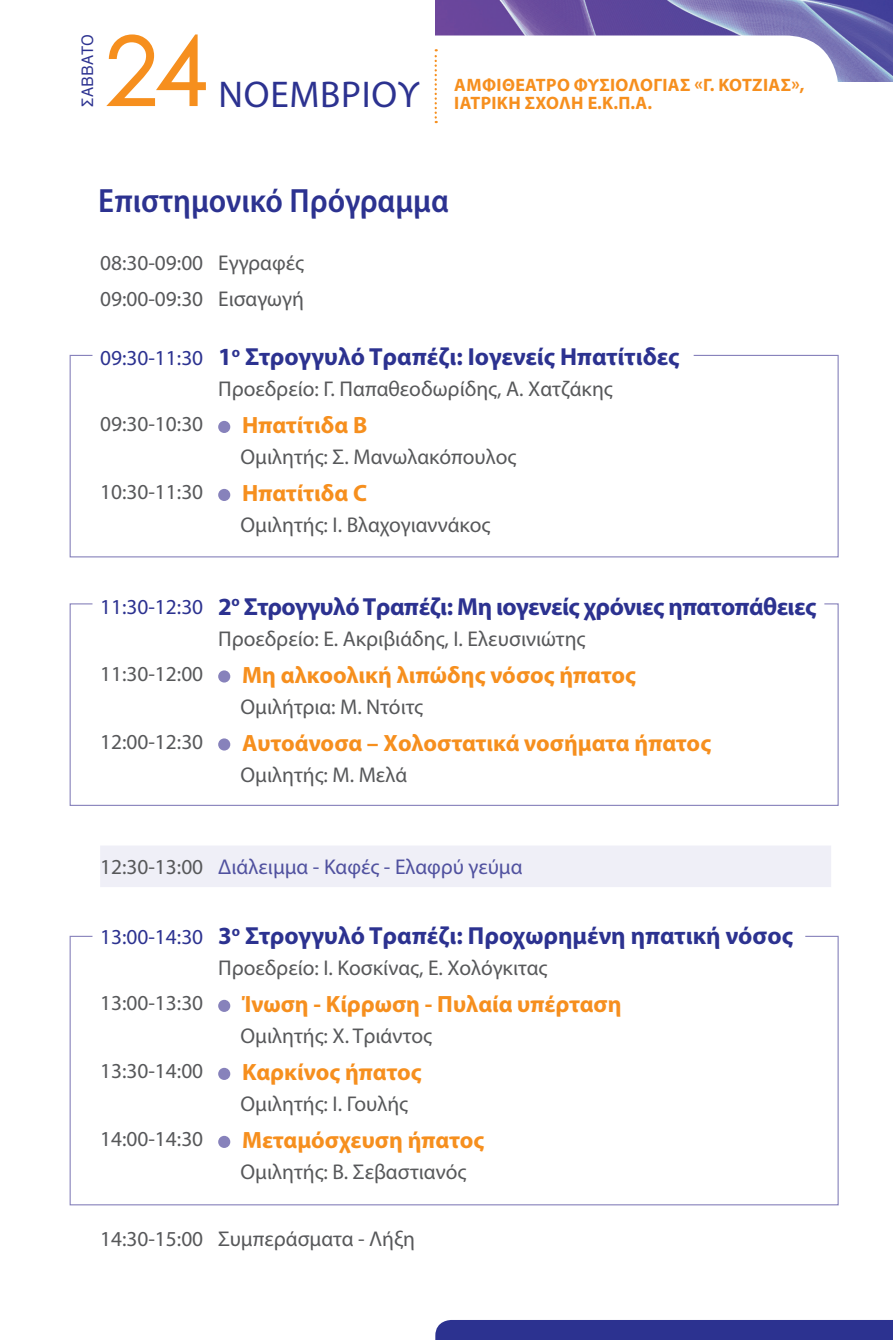
<style>
.page{position:relative;width:893px;height:1340px;background:#fff}
.page>*{position:absolute;margin:0;border:0;box-sizing:border-box;transform-origin:0 0}
.t1{font:500 95.4px "ST Heiti SC";color:#f68f1e}
.t2{font:37.35px "Myriad Pro";letter-spacing:.02em;color:#2c3290}
.t3{font:600 semi-condensed 33.75px "Myriad Pro";color:#2c3290}
.t4{font:700 24.75px "Myriad Pro";letter-spacing:-.005em;color:#2c3290}
.t5{font:700 23.62px "Myriad Pro";color:#f68f1e}
.t6{font:21.38px "Myriad Pro";color:#57585a}
.t7{font:21.38px "Myriad Pro";color:#2c3290}
.t8{font:21.38px "Myriad Pro";color:#50519f}
.t9{font:700 18px "Myriad Pro";letter-spacing:.02em;color:#f68f1e}
.t10{font:16.2px "Helvetica";color:#2c3290;scale:.93 1}
</style>
<div class="page">
<img style="left:435px;top:0;width:458px;height:81px">
<svg style="left:434px;top:35px;width:405px;height:89px"></svg>
<div style="left:435px;top:1320px;width:458px;height:19px;background:#2c3290"></div>
<svg style="left:69px;top:354px;width:770px;height:204px"></svg>
<svg style="left:69px;top:603px;width:770px;height:203px"></svg>
<svg style="left:69px;top:935px;width:770px;height:270px"></svg>
<div style="left:100px;top:846px;width:731px;height:41px;background:#efeff7"></div>
<div style="left:218px;top:421px;width:12px;height:12px;background:#8782bb;border-radius:50%"></div>
<div style="left:218px;top:489px;width:12px;height:12px;background:#8782bb;border-radius:50%"></div>
<div style="left:218px;top:670px;width:12px;height:12px;background:#8782bb;border-radius:50%"></div>
<div style="left:218px;top:738px;width:12px;height:12px;background:#8782bb;border-radius:50%"></div>
<div style="left:218px;top:999px;width:12px;height:12px;background:#8782bb;border-radius:50%"></div>
<div style="left:218px;top:1067px;width:12px;height:12px;background:#8782bb;border-radius:50%"></div>
<div style="left:218px;top:1135px;width:12px;height:12px;background:#8782bb;border-radius:50%"></div>
<p class="t10" style="left:75px;top:107px;width:79px;rotate:-90deg">ΣΆΒΒΑΤΟ</p>
<p class="t1" style="left:105px;top:25px;width:104px">24</p>
<p class="t2" style="left:219px;top:71px;width:203px">ΝΟΕΜΒΡΊΟΥ</p>
<p class="t9" style="left:454px;top:74px;width:352px">ΑΜΦΙΘΈΑΤΡΟ ΦΥΣΙΟΛΟΓΊΑΣ «Γ. ΚΟΤΖΙΆΣ»,</p>
<p class="t9" style="left:454px;top:92px;width:199px">ΙΑΤΡΙΚΉ ΣΧΟΛΉ Ε.Κ.Π.Α.</p>
<p class="t3" style="left:98px;top:182px;width:352px">Επιστημονικό Πρόγραμμα</p>
<p class="t6" style="left:100px;top:250px;width:105px">08:30-09:00</p>
<p class="t6" style="left:218px;top:250px;width:87px">Εγγραφές</p>
<p class="t6" style="left:100px;top:285px;width:105px">09:00-09:30</p>
<p class="t6" style="left:218px;top:285px;width:87px">Εισαγωγή</p>
<p class="t7" style="left:100px;top:344px;width:105px">09:30-11:30</p>
<p class="t4" style="left:218px;top:340px;width:463px">1<sup>ο</sup> Στρογγυλό Τραπέζι: Iογενείς Ηπατίτιδες</p>
<p class="t6" style="left:218px;top:376px;width:396px">Προεδρείο: Γ. Παπαθεοδωρίδης, Α. Χατζάκης</p>
<p class="t6" style="left:100px;top:411px;width:105px">09:30-10:30</p>
<p class="t5" style="left:242px;top:409px;width:127px">Ηπατίτιδα Β</p>
<p class="t6" style="left:240px;top:444px;width:277px">Ομιλητής: Σ. Μανωλακόπουλος</p>
<p class="t6" style="left:100px;top:479px;width:105px">10:30-11:30</p>
<p class="t5" style="left:242px;top:477px;width:126px">Ηπατίτιδα C</p>
<p class="t6" style="left:240px;top:512px;width:251px">Ομιλητής: I. Βλαχογιαννάκος</p>
<p class="t7" style="left:100px;top:594px;width:105px">11:30-12:30</p>
<p class="t4" style="left:218px;top:590px;width:600px">2<sup>ο</sup> Στρογγυλό Τραπέζι: Μη ιογενείς χρόνιες ηπατοπάθειες</p>
<p class="t6" style="left:218px;top:625px;width:369px">Προεδρείο: Ε. Ακριβιάδης, Ι. Ελευσινιώτης</p>
<p class="t6" style="left:100px;top:660px;width:105px">11:30-12:00</p>
<p class="t5" style="left:242px;top:659px;width:395px">Μη αλκοολική λιπώδης νόσος ήπατος</p>
<p class="t6" style="left:240px;top:693px;width:184px">Ομιλήτρια: Μ. Ντόιτς</p>
<p class="t6" style="left:100px;top:728px;width:105px">12:00-12:30</p>
<p class="t5" style="left:242px;top:727px;width:471px">Αυτοάνοσα – Χολοστατικά νοσήματα ήπατος</p>
<p class="t6" style="left:240px;top:761px;width:168px">Ομιλητής: Μ. Μελά</p>
<p class="t6" style="left:100px;top:854px;width:105px">12:30-13:00</p>
<p class="t8" style="left:218px;top:854px;width:306px">Διάλειμμα - Καφές - Ελαφρύ γεύμα</p>
<p class="t7" style="left:100px;top:923px;width:105px">13:00-14:30</p>
<p class="t4" style="left:218px;top:919px;width:576px">3<sup>ο</sup> Στρογγυλό Τραπέζι: Προχωρημένη ηπατική νόσος</p>
<p class="t6" style="left:218px;top:954px;width:331px">Προεδρείο: Ι. Κοσκίνας, Ε. Χολόγκιτας</p>
<p class="t6" style="left:100px;top:989px;width:105px">13:00-13:30</p>
<p class="t5" style="left:242px;top:988px;width:381px">Ίνωση - Κίρρωση - Πυλαία υπέρταση</p>
<p class="t6" style="left:240px;top:1022px;width:193px">Ομιλητής: X. Τριάντος</p>
<p class="t6" style="left:100px;top:1057px;width:105px">13:30-14:00</p>
<p class="t5" style="left:242px;top:1056px;width:181px">Καρκίνος ήπατος</p>
<p class="t6" style="left:240px;top:1090px;width:169px">Ομιλητής: Ι. Γουλής</p>
<p class="t6" style="left:100px;top:1125px;width:105px">14:00-14:30</p>
<p class="t5" style="left:242px;top:1124px;width:244px">Μεταμόσχευση ήπατος</p>
<p class="t6" style="left:240px;top:1158px;width:227px">Ομιλητής: B. Σεβαστιανός</p>
<p class="t6" style="left:100px;top:1225px;width:105px">14:30-15:00</p>
<p class="t6" style="left:218px;top:1225px;width:198px">Συμπεράσματα - Λήξη</p>
</div>
